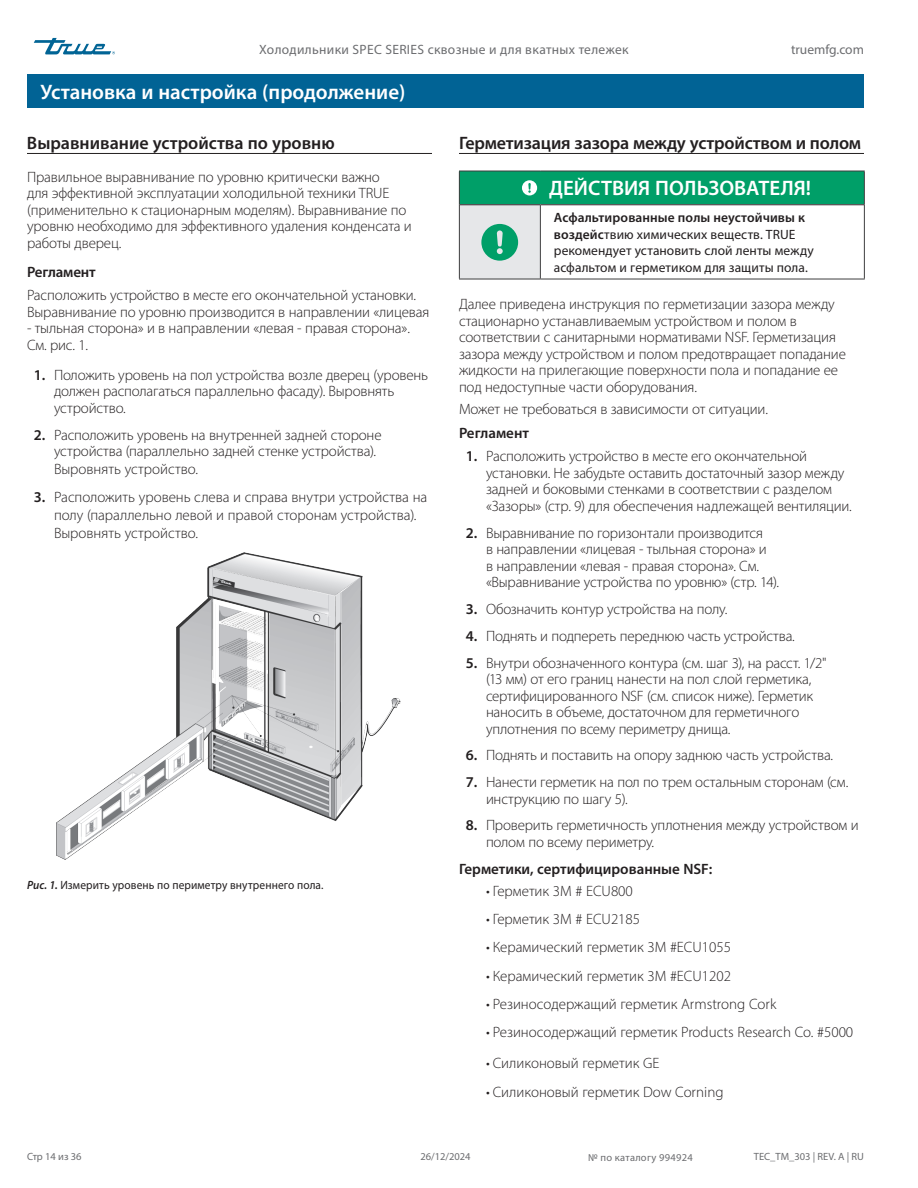
<style>
.page{position:relative;width:918px;height:1188px;background:#fff}
.page>*{position:absolute;margin:0;border:0;box-sizing:border-box;transform-origin:0 0}
.Title_bar_Page_header{font:600 21px "Myriad Pro";color:#fff}
.Table_title_bar{font:600 21px "Myriad Pro";color:#fff}
.Subhead_underscore_H1{font:600 18px "Myriad Pro";letter-spacing:-.005em;color:#231f20}
.Subhead_NO_underscore_H2{font:300 15px/16.5px "Myriad Pro";letter-spacing:-.01em;color:#231f20}
.Body_Text_light_Normal{font:300 15px/16.5px "Myriad Pro";letter-spacing:-.01em;color:#231f20}
.Subhead_NO_underscore_H2-2{font:600 15px "Myriad Pro";color:#231f20}
.Table_text{font:13.5px/16.5px "Myriad Pro";letter-spacing:.005em;color:#231f20}
.t1{font:13.5px "Myriad Pro";letter-spacing:.025em;color:#6c6d70}
.t2{font:13.5px "Myriad Pro";color:#6c6d70}
.Caption_FIG_Regular{font:12px "Myriad Pro";letter-spacing:.01em;color:#231f20;scale:.95 1}
.t3{font:10.5px "Myriad Pro";color:#6c6d70}
.t4{font:10.5px "Myriad Pro";letter-spacing:.025em;color:#6c6d70}
.s1{font-weight:600}
.s2{font-weight:600;font-style:italic}
</style>
<div class="page">
<svg style="left:34px;top:38px;width:81px;height:16px"></svg>
<div style="left:27px;top:74px;width:837px;height:34px;background:#016395"></div>
<hr style="left:27px;top:153px;width:405px;height:1px;background:#231f20">
<hr style="left:459px;top:153px;width:405px;height:1px;background:#231f20">
<div style="left:459px;top:171px;width:405px;height:34px;background:#009f68"></div>
<div style="left:459px;top:205px;width:81px;height:74px;background:#e6e7e9"></div>
<hr style="left:459px;top:171px;width:81px;height:1px;background:#3e3e3f">
<hr style="left:459px;top:171px;width:1px;height:34px;background:#3e3e3f">
<hr style="left:540px;top:171px;width:325px;height:1px;background:#3e3e3f">
<hr style="left:864px;top:171px;width:1px;height:34px;background:#3e3e3f">
<hr style="left:459px;top:205px;width:1px;height:74px;background:#3e3e3f">
<hr style="left:540px;top:205px;width:1px;height:74px;background:#3e3e3f">
<hr style="left:864px;top:205px;width:1px;height:74px;background:#3e3e3f">
<hr style="left:459px;top:279px;width:81px;height:1px;background:#3e3e3f">
<hr style="left:540px;top:279px;width:325px;height:1px;background:#3e3e3f">
<hr style="left:460px;top:204px;width:80px;height:1px;background:#231f20">
<hr style="left:540px;top:204px;width:324px;height:1px;background:#231f20">
<svg style="left:522px;top:180px;width:15px;height:15px"></svg>
<svg style="left:481px;top:224px;width:37px;height:37px"></svg>
<img style="left:56px;top:552px;width:345px;height:308px">
<p class="t1" style="left:259px;top:42px;width:371px">Холодильники SPEC SERIES сквозные и для вкатных тележек</p>
<p class="t2" style="left:791px;top:42px;width:74px">truemfg.com</p>
<p class="Title_bar_Page_header" style="left:41px;top:79px;width:367px">Установка и настройка (продолжение)</p>
<p class="Subhead_underscore_H1" style="left:27px;top:131px;width:309px">Выравнивание устройства по уровню</p>
<p class="Subhead_underscore_H1" style="left:459px;top:131px;width:404px">Герметизация зазора между устройством и полом</p>
<p class="Body_Text_light_Normal" style="left:27px;top:169px;width:386px">Правильное выравнивание по уровню критически важно<br>для эффективной эксплуатации холодильной техники TRUE (применительно к стационарным моделям). Выравнивание по уровню необходимо для эффективного удаления конденсата и работы дверец.</p>
<p class="Subhead_NO_underscore_H2-2" style="left:27px;top:262px;width:70px">Регламент</p>
<p class="Body_Text_light_Normal" style="left:27px;top:287px;width:404px">Расположить устройство в месте его окончательной установки.<br>Выравнивание по уровню производится в направлении «лицевая</p>
<p class="Body_Text_light_Normal" style="left:27px;top:320px;width:384px">- тыльная сторона» и в направлении «левая - правая сторона».<br>См. рис. 1.</p>
<p class="Subhead_NO_underscore_H2" style="left:54px;top:366px;width:376px;text-indent:-20px"><span class="s1">1.</span> Положить уровень на пол устройства возле дверец (уровень должен располагаться параллельно фасаду). Выровнять устройство.</p>
<p class="Subhead_NO_underscore_H2" style="left:54px;top:426px;width:329px;text-indent:-20px"><span class="s1">2.</span> Расположить уровень на внутренней задней стороне устройства (параллельно задней стенке устройства).</p>
<p class="Subhead_NO_underscore_H2" style="left:54px;top:461px;width:146px">Выровнять устройство.</p>
<p class="Subhead_NO_underscore_H2" style="left:54px;top:488px;width:375px;line-height:18px;text-indent:-20px"><span class="s1">3.</span> Расположить уровень слева и справа внутри устройства на полу (параллельно левой и правой сторонам устройства).<br>Выровнять устройство.</p>
<p class="Caption_FIG_Regular" style="left:27px;top:877px;width:314px"><span class="s2">Рис. 1.</span> Измерить уровень по периметру внутреннего пола.</p>
<p class="Table_title_bar" style="left:549px;top:175px;width:263px">ДЕЙСТВИЯ ПОЛЬЗОВАТЕЛЯ!</p>
<p class="Table_text" style="left:554px;top:209px;width:261px"><span class="s1">Асфальтированные полы неустойчивы к воздейс</span>твию химических веществ. TRUE рекомендует установить слой ленты между асфальтом и герметиком для защиты пола.</p>
<p class="Subhead_NO_underscore_H2" style="left:459px;top:296px;width:389px">Далее приведена инструкция по герметизации зазора между стационарно устанавливаемым устройством и полом в соответствии с санитарными нормативами NSF. Герметизация зазора между устройством и полом предотвращает попадание жидкости на прилегающие поверхности пола и попадание ее под недоступные части оборудования.</p>
<p class="Subhead_NO_underscore_H2" style="left:459px;top:401px;width:310px">Может не требоваться в зависимости от ситуации.</p>
<p class="Subhead_NO_underscore_H2-2" style="left:459px;top:424px;width:71px">Регламент</p>
<p class="Subhead_NO_underscore_H2" style="left:486px;top:448px;width:367px;text-indent:-20px"><span class="s1">1.</span> Расположить устройство в месте его окончательной установки. Не забудьте оставить достаточный зазор между задней и боковыми стенками в соответствии с разделом «Зазоры» (стр. 9) для обеспечения надлежащей вентиляции.</p>
<p class="Subhead_NO_underscore_H2" style="left:486px;top:524px;width:295px;text-indent:-20px"><span class="s1">2.</span> Выравнивание по горизонтали производится<br>в направлении «лицевая - тыльная сторона» и<br>в направлении «левая - правая сторона». См. «Выравнивание устройства по уровню» (стр. 14).</p>
<p class="Subhead_NO_underscore_H2" style="left:466px;top:601px;width:263px"><span class="s1">3.</span> Обозначить контур устройства на полу.</p>
<p class="Subhead_NO_underscore_H2" style="left:466px;top:627px;width:331px"><span class="s1">4.</span> Поднять и подпереть переднюю часть устройства.</p>
<p class="Subhead_NO_underscore_H2" style="left:486px;top:654px;width:342px;text-indent:-20px"><span class="s1">5.</span> Внутри обозначенного контура (см. шаг 3), на расст. 1/2" (13 мм) от его границ нанести на пол слой герметика, сертифицированного NSF (см. список ниже). Герметик наносить в объеме, достаточном для герметичного уплотнения по всему периметру днища.</p>
<p class="Subhead_NO_underscore_H2" style="left:466px;top:747px;width:369px"><span class="s1">6.</span> Поднять и поставить на опору заднюю часть устройства.</p>
<p class="Subhead_NO_underscore_H2" style="left:486px;top:774px;width:364px;text-indent:-20px"><span class="s1">7.</span> Нанести герметик на пол по трем остальным сторонам (см. инструкцию по шагу 5).</p>
<p class="Subhead_NO_underscore_H2" style="left:486px;top:817px;width:374px;text-indent:-20px"><span class="s1">8.</span> Проверить герметичность уплотнения между устройством и полом по всему периметру.</p>
<p class="Subhead_NO_underscore_H2-2" style="left:459px;top:860px;width:255px">Герметики, сертифицированные NSF:</p>
<p class="Subhead_NO_underscore_H2" style="left:486px;top:883px;width:148px">• Герметик 3M # ECU800</p>
<p class="Subhead_NO_underscore_H2" style="left:486px;top:911px;width:156px">• Герметик 3M # ECU2185</p>
<p class="Subhead_NO_underscore_H2" style="left:486px;top:939px;width:247px">• Керамический герметик 3M #ECU1055</p>
<p class="Subhead_NO_underscore_H2" style="left:486px;top:967px;width:247px">• Керамический герметик 3M #ECU1202</p>
<p class="Subhead_NO_underscore_H2" style="left:486px;top:996px;width:292px">• Резиносодержащий герметик Armstrong Cork</p>
<p class="Subhead_NO_underscore_H2" style="left:486px;top:1024px;width:369px">• Резиносодержащий герметик Products Research Co. #5000</p>
<p class="Subhead_NO_underscore_H2" style="left:486px;top:1055px;width:175px">• Силиконовый герметик GE</p>
<p class="Subhead_NO_underscore_H2" style="left:486px;top:1083px;width:239px">• Силиконовый герметик Dow Corning</p>
<p class="t3" style="left:27px;top:1150px;width:56px">Стр 14 из 36</p>
<p class="t3" style="left:420px;top:1150px;width:52px">26/12/2024</p>
<p class="t4" style="left:588px;top:1151px;width:106px">№ по каталогу 994924</p>
<p class="t3" style="left:754px;top:1150px;width:112px">TEC_TM_303 | REV. A | RU</p>
</div>
